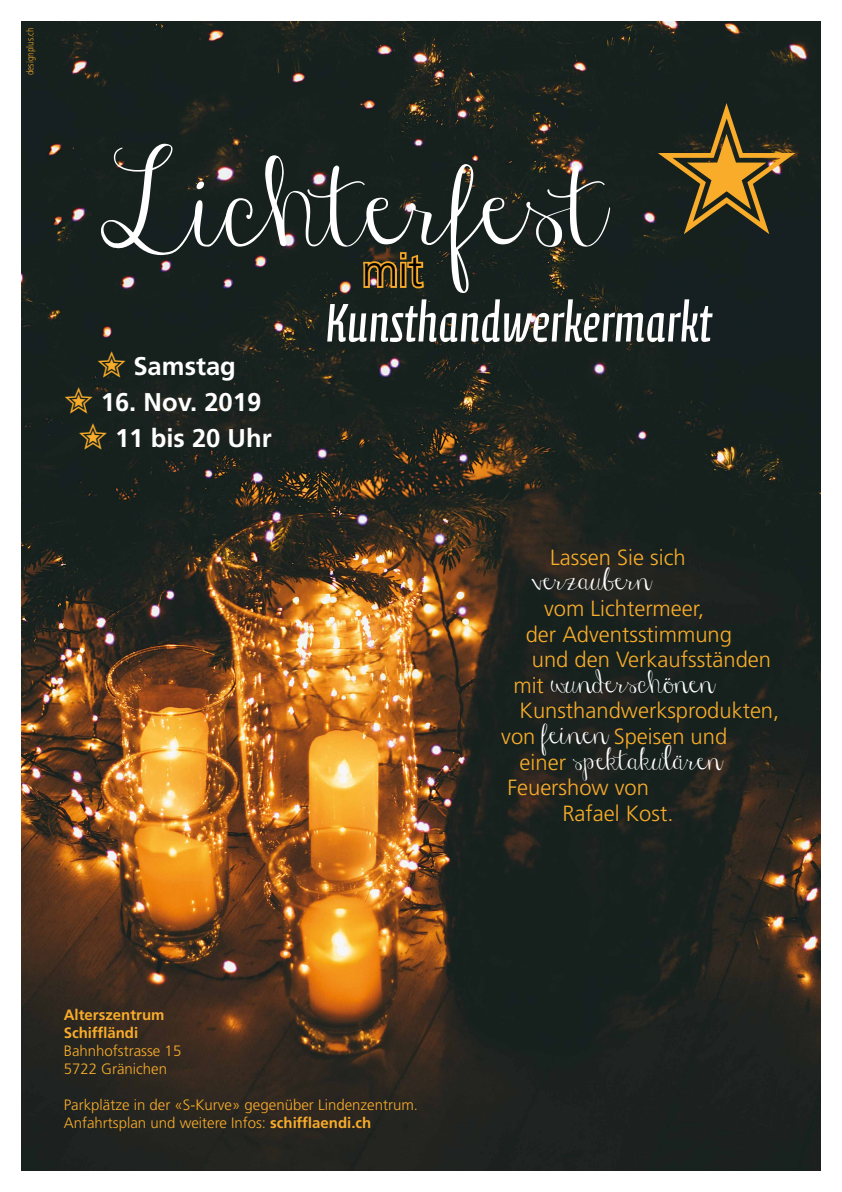
<style>
.page{position:relative;width:842px;height:1192px;background:#fff}
.page>*{position:absolute;margin:0;border:0;box-sizing:border-box;transform-origin:0 0}
.t1{font:110.3px "Janda Stylish Script";color:#fff}
.t2{font:55.15px "Calcite Pro";color:#fff}
.t3{font:300 43.95px "Frutiger LT Pro";color:#000}
.t4{font:27.45px "Janda Stylish Script";color:#fff}
.t5{font:700 25.65px/36px "Frutiger LT Pro";color:#fff;text-align:center}
.t6{font:300 21.95px/25.6px "Frutiger LT Pro";color:#f8ac2a}
.t7{font:300 15px/18px "Frutiger LT Pro";color:#f8ac2a}
.t8{font:700 15px/18px "Frutiger LT Pro";color:#f8ac2a}
.t9{font:300 condensed 10px "Frutiger Next Pro";color:#f8ac2a}
.s1{color:#f8ac2a}
.s2{font-family:"Frutiger LT Pro";font-weight:300;font-size:21.95px;color:#f8ac2a}
.s3{font-family:"Janda Stylish Script";font-weight:400;font-size:27.45px;color:#fff}
.s4{font-weight:700}
</style>
<div class="page">
<img style="left:21px;top:21px;width:800px;height:1150px">
<svg style="left:361px;top:250px;width:65px;height:40px;background:#7e5f26"></svg>
<svg style="left:658px;top:101px;width:137px;height:133px;background:#1c2420"></svg>
<p class="t9" style="left:24px;top:75px;width:49px;rotate:-90deg">designplus.ch</p>
<h1 class="t1" style="left:99px;top:117px;width:507px">Lichterfest</h1>
<h3 class="t3" style="left:362px;top:245px;width:62px">mit</h3>
<h2 class="t2" style="left:325px;top:291px;width:387px">Kunsthandwerkermarkt</h2>
<p class="t5" style="left:64px;top:348px;width:209px"><span class="s1">✮</span> Samstag<br><span class="s1">✮</span> 16. Nov. 2019 <span class="s1">✮</span> 11 bis 20 Uhr</p>
<p class="t6" style="left:550px;top:544px;width:137px">Lassen Sie sich</p>
<p class="t4" style="left:532px;top:558px;width:121px">verzaubern</p>
<p class="t6" style="left:526px;top:596px;width:247px;text-indent:18px">vom Lichtermeer,<br>der Adventsstimmung und den Verkaufsständen</p>
<p class="t4" style="left:513px;top:661px;width:202px"><span class="s2">mit</span> wunderschönen</p>
<p class="t6" style="left:501px;top:698px;width:280px;text-indent:18px">Kunsthandwerksprodukten, von <span class="s3">feinen</span> Speisen und</p>
<p class="t4" style="left:520px;top:737px;width:204px"><span class="s2">einer</span> spektakulären</p>
<p class="t6" style="left:562px;top:775px;width:113px;text-indent:-55px">Feuershow von<br>Rafael Kost.</p>
<p class="t8" style="left:64px;top:1006px;width:102px">Alterszentrum<br>Schiffländi</p>
<p class="t7" style="left:64px;top:1042px;width:119px">Bahnhofstrasse 15<br>5722 Gränichen</p>
<p class="t7" style="left:64px;top:1096px;width:356px">Parkplätze in der «S-Kurve» gegenüber Lindenzentrum.<br>Anfahrtsplan und weitere Infos: <span class="s4">schifflaendi.ch</span></p>
</div>
